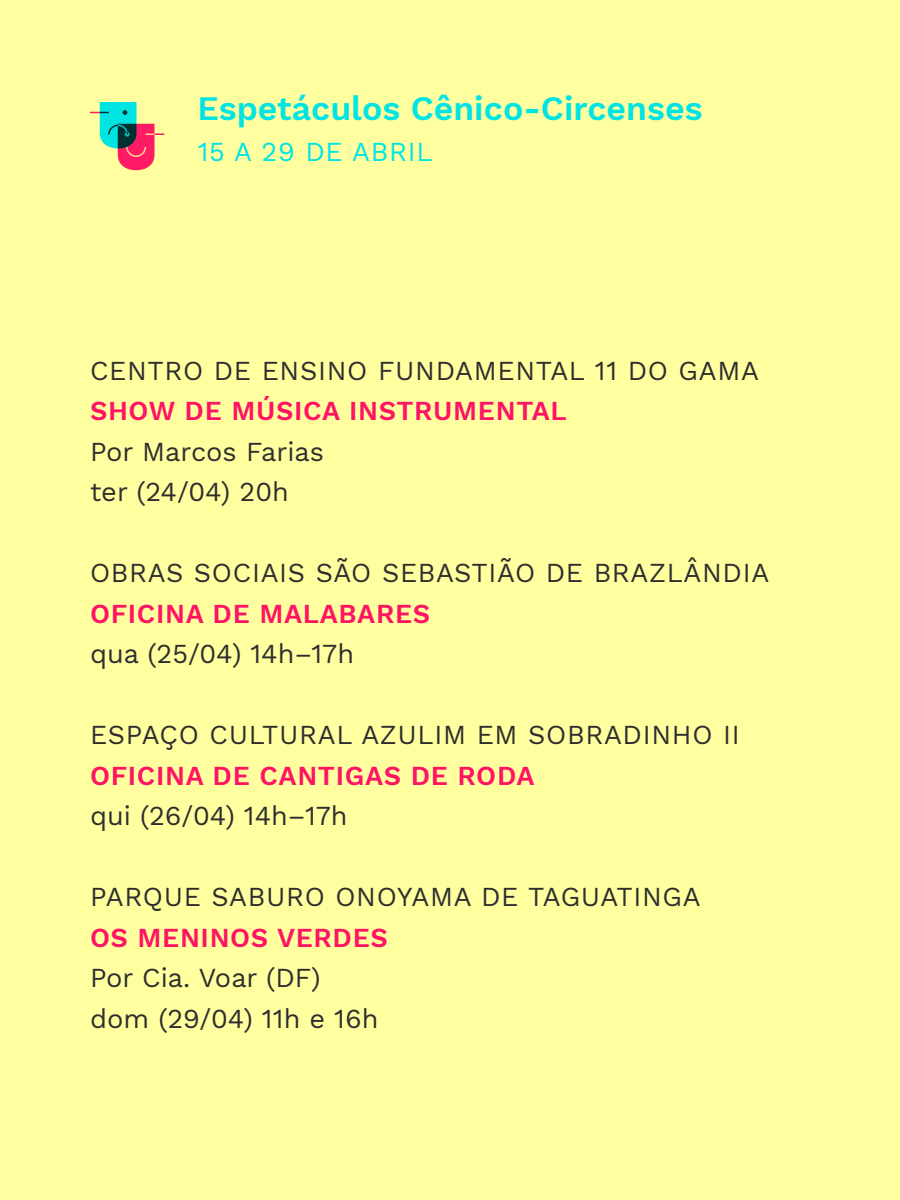
<style>
.page{position:relative;width:900px;height:1200px;background:#ffffa0}
.page>*{position:absolute;margin:0;border:0;box-sizing:border-box;transform-origin:0 0}
.t1{font:600 33.75px "Work Sans";color:#00e4e4}
.t2{font:27px "Work Sans";letter-spacing:.025em;color:#2e2e2e}
.t3{font:27px/40.5px "Work Sans";color:#2e2e2e}
.t4{font:600 27px "Work Sans";letter-spacing:.025em;color:#ff1364}
.t5{font:27px "Work Sans";letter-spacing:.025em;color:#00e4e4}
</style>
<div class="page">
<svg style="left:90px;top:102px;width:74px;height:68px"></svg>
<p class="t1" style="left:197px;top:89px;width:507px">Espetáculos Cênico-Circenses</p>
<p class="t5" style="left:197px;top:135px;width:237px">15 A 29 DE ABRIL</p>
<p class="t2" style="left:90px;top:355px;width:670px">CENTRO DE ENSINO FUNDAMENTAL 11 DO GAMA</p>
<p class="t4" style="left:90px;top:395px;width:478px">SHOW DE MÚSICA INSTRUMENTAL</p>
<p class="t3" style="left:90px;top:432px;width:236px">Por Marcos Farias ter (24/04) 20h</p>
<p class="t2" style="left:90px;top:557px;width:681px">OBRAS SOCIAIS SÃO SEBASTIÃO DE BRAZLÂNDIA</p>
<p class="t4" style="left:90px;top:598px;width:342px">OFICINA DE MALABARES</p>
<p class="t3" style="left:90px;top:635px;width:266px">qua (25/04) 14h–17h</p>
<p class="t2" style="left:90px;top:719px;width:651px">ESPAÇO CULTURAL AZULIM EM SOBRADINHO II</p>
<p class="t4" style="left:90px;top:760px;width:446px">OFICINA DE CANTIGAS DE RODA</p>
<p class="t3" style="left:90px;top:797px;width:259px">qui (26/04) 14h–17h</p>
<p class="t2" style="left:90px;top:881px;width:612px">PARQUE SABURO ONOYAMA DE TAGUATINGA</p>
<p class="t4" style="left:90px;top:922px;width:299px">OS MENINOS VERDES</p>
<p class="t3" style="left:90px;top:959px;width:290px">Por Cia. Voar (DF) dom (29/04) 11h e 16h</p>
</div>
